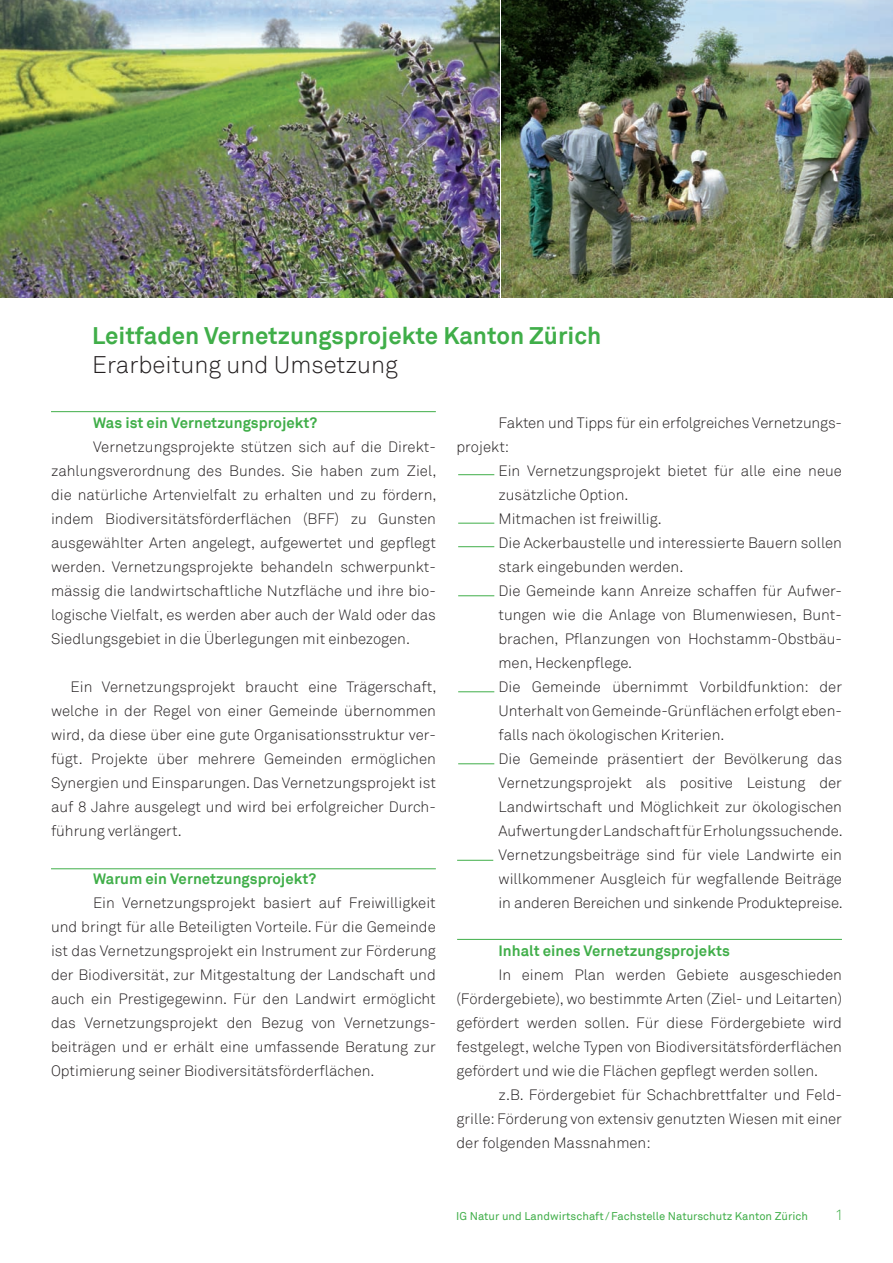
<style>
.page{position:relative;width:893px;height:1263px;background:#fff}
.page>*{position:absolute;margin:0;border:0;box-sizing:border-box;transform-origin:0 0}
.t1{font:700 24px "Akkurat";color:#40ae49}
.t2{font:300 24px "Akkurat";color:#231f20}
.t3{font:300 15px/24px "Akkurat";color:#231f20;text-align:justify}
.t4{font:700 15px "Akkurat";color:#40ae49}
.t5{font:300 15px "Akkurat";color:#40ae49}
.t6{font:11.25px "Akkurat";color:#40ae49}
</style>
<div class="page">
<hr style="left:51px;top:411px;width:385px;height:1px;background:#40ae49">
<hr style="left:51px;top:868px;width:385px;height:1px;background:#40ae49">
<hr style="left:457px;top:939px;width:385px;height:1px;background:#40ae49">
<hr style="left:458px;top:474px;width:36px;height:1px;background:#40ae49">
<hr style="left:458px;top:523px;width:36px;height:1px;background:#40ae49">
<hr style="left:458px;top:546px;width:36px;height:1px;background:#40ae49">
<hr style="left:458px;top:595px;width:36px;height:1px;background:#40ae49">
<hr style="left:458px;top:691px;width:36px;height:1px;background:#40ae49">
<hr style="left:458px;top:763px;width:36px;height:1px;background:#40ae49">
<img style="left:502px;top:0;width:391px;height:298px">
<img style="left:0;top:0;width:500px;height:298px">
<hr style="left:457px;top:860px;width:36px;height:1px;background:#40ae49">
<h1 class="t1" style="left:92px;top:320px;width:510px">Leitfaden Vernetzungsprojekte Kanton Zürich</h1>
<h1 class="t2" style="left:92px;top:350px;width:307px">Erarbeitung und Umsetzung</h1>
<p class="t4" style="left:93px;top:413px;width:226px">Was ist ein Vernetzungsprojekt?</p>
<p class="t3" style="left:51px;top:435px;width:387px;text-indent:42px">Vernetzungsprojekte stützen sich auf die Direkt&shy;zahlungsverordnung des Bundes. Sie haben zum Ziel, die natürliche Artenvielfalt zu erhalten und zu fördern, indem Biodiversitätsförderflächen (BFF) zu Gunsten ausgewählter Arten angelegt, aufgewertet und gepflegt werden. Vernetzungsprojekte behandeln schwerpunkt&shy;mässig die landwirtschaftliche Nutzfläche und ihre bio&shy;logische Vielfalt, es werden aber auch der Wald oder das Siedlungsgebiet in die Überlegungen mit einbezogen.</p>
<p class="t3" style="left:51px;top:675px;width:387px;text-indent:20px">Ein Vernetzungsprojekt braucht eine Trägerschaft, welche in der Regel von einer Gemeinde übernommen wird, da diese über eine gute Organisationsstruktur ver&shy;fügt. Projekte über mehrere Gemeinden ermöglichen Synergien und Einsparungen. Das Vernetzungsprojekt ist auf 8 Jahre ausgelegt und wird bei erfolgreicher Durch&shy;führung verlängert.</p>
<p class="t4" style="left:93px;top:869px;width:225px">Warum ein Vernetzungsprojekt?</p>
<p class="t3" style="left:51px;top:891px;width:386px;text-indent:42px">Ein Vernetzungsprojekt basiert auf Freiwilligkeit und bringt für alle Beteiligten Vorteile. Für die Gemeinde ist das Vernetzungsprojekt ein Instrument zur Förderung der Biodiversität, zur Mitgestaltung der Landschaft und auch ein Prestigegewinn. Für den Landwirt ermöglicht das Vernetzungsprojekt den Bezug von Vernetzungs&shy;beiträgen und er erhält eine umfassende Beratung zur Optimierung seiner Biodiversitätsförderflächen.</p>
<p class="t3" style="left:456px;top:411px;width:387px;text-indent:42px">Fakten und Tipps für ein erfolgreiches Vernetzungs&shy;projekt:</p>
<p class="t3" style="left:498px;top:459px;width:346px;text-align:left">Ein Vernetzungsprojekt bietet für alle eine neue zusätzliche Option.<br>Mitmachen ist freiwillig.<br>Die Ackerbaustelle und interessierte Bauern sollen stark eingebunden werden.<br>Die Gemeinde kann Anreize schaffen für Aufwer&shy;tungen wie die Anlage von Blumenwiesen, Bunt&shy;brachen, Pflanzungen von Hochstamm-Obstbäu&shy;men, Heckenpflege.<br>Die Gemeinde übernimmt Vorbildfunktion: der Unterhalt von Gemeinde-Grünflächen erfolgt eben&shy;falls nach ökologischen Kriterien.<br>Die Gemeinde präsentiert der Bevölkerung das Vernetzungsprojekt als positive Leistung der Landwirtschaft und Möglichkeit zur ökologischen Aufwertung der Landschaft für Erholungssuchende.<br>Vernetzungsbeiträge sind für viele Landwirte ein willkommener Ausgleich für wegfallende Beiträge in anderen Bereichen und sinkende Produktepreise.</p>
<p class="t4" style="left:498px;top:941px;width:233px">Inhalt eines Vernetzungsprojekts</p>
<p class="t3" style="left:456px;top:963px;width:387px;text-indent:42px">In einem Plan werden Gebiete ausgeschieden (Fördergebiete), wo bestimmte Arten (Ziel- und Leitarten) gefördert werden sollen. Für diese Fördergebiete wird festgelegt, welche Typen von Biodiversitätsförderflächen gefördert und wie die Flächen gepflegt werden sollen.</p>
<p class="t3" style="left:456px;top:1083px;width:387px;text-indent:42px">z.B. Fördergebiet für Schachbrettfalter und Feld&shy;grille: Förderung von extensiv genutzten Wiesen mit einer der folgenden Massnahmen:</p>
<p class="t6" style="left:456px;top:1209px;width:353px">IG Natur und Landwirtschaft/Fachstelle Naturschutz Kanton Zürich</p>
<p class="t5" style="left:835px;top:1206px;width:10px">1</p>
</div>
